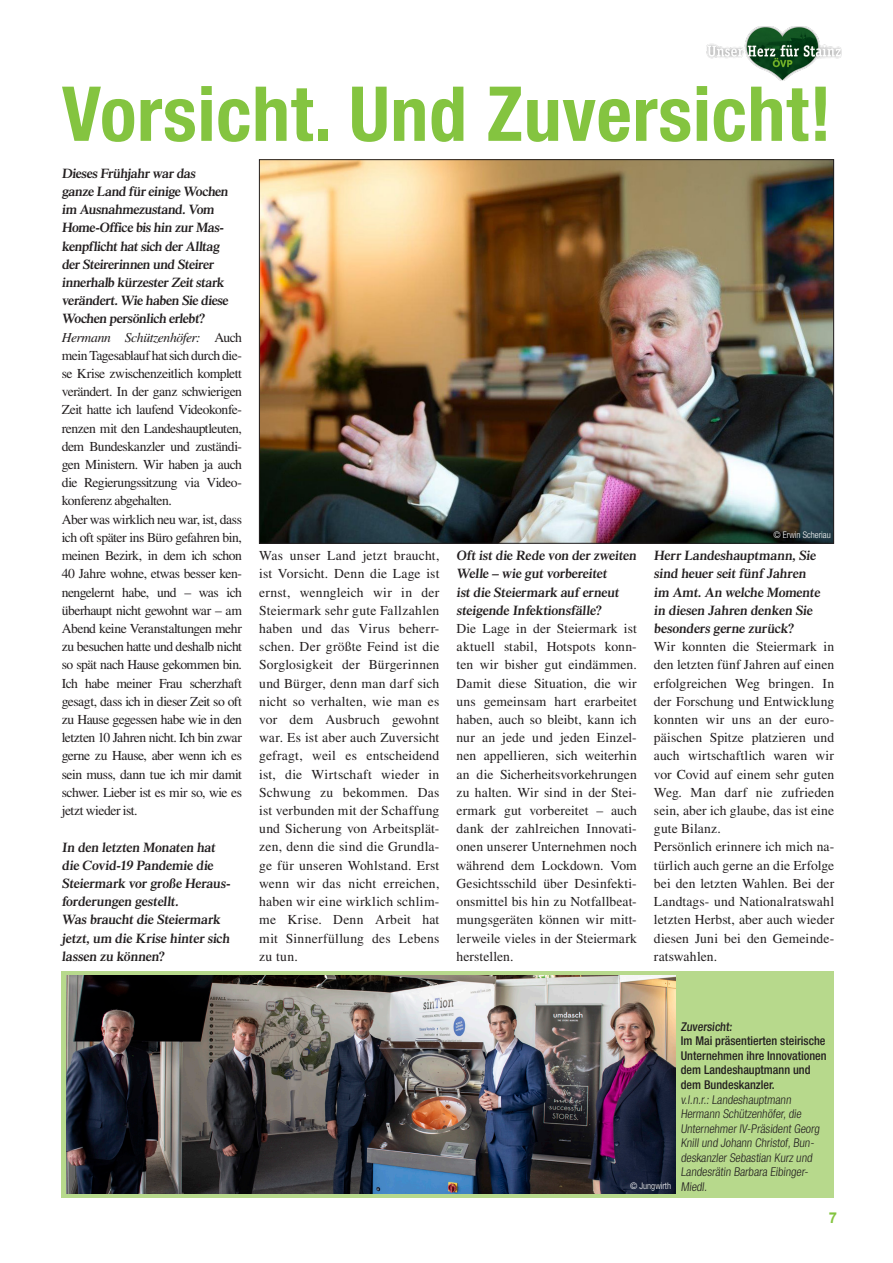
<style>
.page{position:relative;width:893px;height:1263px;background:#fff}
.page>*{position:absolute;margin:0;border:0;box-sizing:border-box;transform-origin:0 0}
.t1{font:700 condensed 75.9px "Helvetica Neue LT Std";letter-spacing:.01em;color:#84c440}
.t2{font:700 15px "Arial";color:#84c440}
.t3{font:13.65px/18.1px "Times LT Std";letter-spacing:-.02em;color:#231f20;text-align:justify}
.t4{font:13.65px/18.1px "Times LT Std";letter-spacing:.005em;color:#231f20}
.t5{font:600 13.65px/18.1px "Times LT Std";color:#231f20}
.t6{font:300 condensed 12.15px/14.5px "Helvetica Neue LT Std";color:#231f20}
.t7{font:500 condensed 12.15px/14.5px "Helvetica Neue LT Std";color:#231f20}
.t8{font:300 condensed 9.15px "Helvetica Neue LT Std";color:#fff}
.s1{font-weight:600}
.s2{font-style:italic}
.s3{font-size:12.15px;color:#231f20}
</style>
<div class="page">
<img style="left:261px;top:161px;width:571px;height:380px">
<div style="left:61px;top:971px;width:772px;height:226px;background:#b7d98c"></div>
<img style="left:66px;top:975px;width:609px;height:218px">
<img style="left:706px;top:26px;width:136px;height:54px">
<h1 class="t1" style="left:62px;top:68px;width:771px">Vorsicht. Und Zuversicht!</h1>
<p class="t3" style="left:62px;top:164px;width:182px;text-align:left"><span class="s1">Dieses Frühjahr war das<br>ganze Land für einige Wochen im Ausnahmezustand. Vom<br>Home-Office bis hin zur Mas&shy;kenpflicht hat sich der Alltag der Steirerinnen und Steirer innerhalb kürzester Zeit stark verändert. Wie haben Sie diese<br>Wochen persönlich erlebt?<br></span><span class="s2">Hermann Schützenhöfer:</span> Auch mein Tagesablauf hat sich durch die&shy;se Krise zwischenzeitlich komplett verändert. In der ganz schwierigen<br>Zeit hatte ich laufend Videokonfe&shy;renzen mit den Landeshauptleuten, dem Bundeskanzler und zuständi&shy;gen Ministern. Wir haben ja auch die Regierungssitzung via Video&shy;konferenz abgehalten.<br>Aber was wirklich neu war, ist, dass ich oft später ins Büro gefahren bin, meinen Bezirk, in dem ich schon<br>40 Jahre wohne, etwas besser ken&shy;nengelernt habe, und – was ich überhaupt nicht gewohnt war – am<br>Abend keine Veranstaltungen mehr zu besuchen hatte und deshalb nicht so spät nach Hause gekommen bin.<br>Ich habe meiner Frau scherzhaft gesagt, dass ich in dieser Zeit so oft zu Hause gegessen habe wie in den letzten 10 Jahren nicht. Ich bin zwar gerne zu Hause, aber wenn ich es sein muss, dann tue ich mir damit schwer. Lieber ist es mir so, wie es jetzt wieder ist.</p>
<p class="t5" style="left:62px;top:837px;width:172px">In den letzten Monaten hat die Covid-19 Pandemie die<br>Steiermark vor große Heraus&shy;forderungen gestellt.<br>Was braucht die Steiermark jetzt, um die Krise hinter sich lassen zu können?</p>
<p class="t3" style="left:259px;top:546px;width:182px">Was unser Land jetzt braucht, ist Vorsicht. Denn die Lage ist ernst, wenngleich wir in der Steiermark sehr gute Fallzahlen haben und das Virus beherr&shy;schen. Der größte Feind ist die Sorglosigkeit der Bürgerinnen und Bürger, denn man darf sich nicht so verhalten, wie man es vor dem Ausbruch gewohnt war. Es ist aber auch Zuversicht gefragt, weil es entscheidend ist, die Wirtschaft wieder in Schwung zu bekommen. Das ist verbunden mit der Schaffung und Sicherung von Arbeitsplät&shy;zen, denn die sind die Grundla&shy;ge für unseren Wohlstand. Erst wenn wir das nicht erreichen, haben wir eine wirklich schlim&shy;me Krise. Denn Arbeit hat mit Sinnerfüllung des Lebens zu tun.</p>
<p class="t5" style="left:457px;top:546px;width:183px">Oft ist die Rede von der zweiten<br>Welle – wie gut vorbereitet<br>ist die Steiermark auf erneut steigende Infektionsfälle?</p>
<p class="t3" style="left:457px;top:619px;width:182px">Die Lage in der Steiermark ist aktuell stabil, Hotspots konn&shy;ten wir bisher gut eindämmen.<br>Damit diese Situation, die wir uns gemeinsam hart erarbeitet haben, auch so bleibt, kann ich nur an jede und jeden Einzel&shy;nen appellieren, sich weiterhin an die Sicherheitsvorkehrungen zu halten. Wir sind in der Stei&shy;ermark gut vorbereitet – auch dank der zahlreichen Innovati&shy;onen unserer Unternehmen noch während dem Lockdown. Vom Gesichtsschild über Desinfekti&shy;onsmittel bis hin zu Notfallbeat&shy;mungsgeräten können wir mitt&shy;lerweile vieles in der Steiermark herstellen.</p>
<p class="t8" style="left:773px;top:529px;width:59px">© Erwin Scheriau</p>
<p class="t5" style="left:654px;top:546px;width:169px">Herr Landeshauptmann, Sie sind heuer seit fünf Jahren im Amt. An welche Momente in diesen Jahren denken Sie besonders gerne zurück?</p>
<p class="t4" style="left:654px;top:637px;width:182px">Wir konnten die Steiermark in den letzten fünf Jahren auf einen erfolgreichen Weg bringen. In der Forschung und Entwicklung konnten wir uns an der euro&shy;päischen Spitze platzieren und auch wirtschaftlich waren wir vor Covid auf einem sehr guten<br>Weg. Man darf nie zufrieden sein, aber ich glaube, das ist eine gute Bilanz.<br>Persönlich erinnere ich mich na&shy;türlich auch gerne an die Erfolge bei den letzten Wahlen. Bei der<br>Landtags- und Nationalratswahl letzten Herbst, aber auch wieder diesen Juni bei den Gemeinde&shy;ratswahlen.</p>
<p class="t7" style="left:681px;top:1019px;width:147px">Zuversicht:<br>Im Mai präsentierten steirische<br>Unternehmen ihre Innovationen dem Landeshauptmann und dem Bundeskanzler.</p>
<p class="t6" style="left:681px;top:1092px;width:142px">v.l.n.r.: Landeshauptmann<br>Hermann Schützenhöfer, die<br>Unternehmer IV-Präsident Georg<br>Knill und Johann Christof, Bun&shy;deskanzler Sebastian Kurz und<br>Landesrätin Barbara Eibinger-</p>
<p class="t8" style="left:630px;top:1180px;width:80px">© Jungwirth <span class="s3">Miedl.</span></p>
<p class="t2" style="left:829px;top:1207px;width:10px">7</p>
</div>
